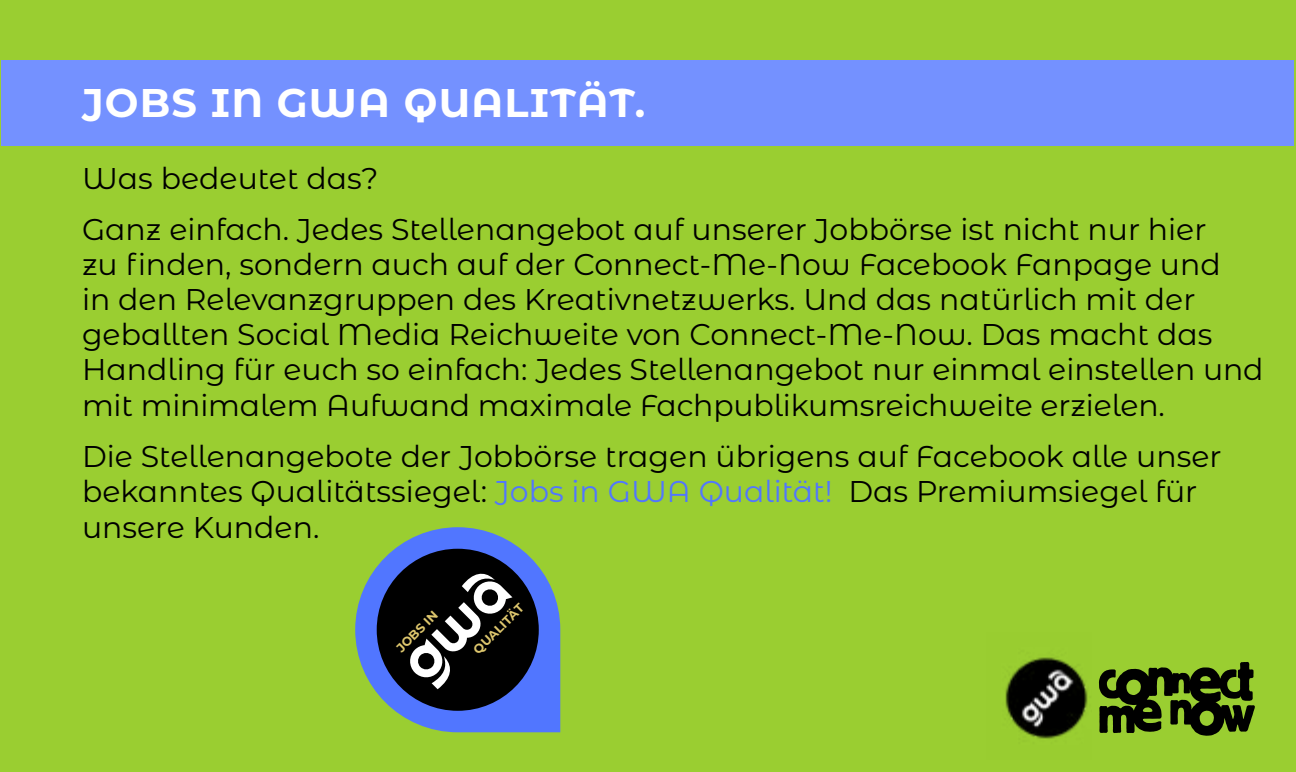
<style>
.page{position:relative;width:1296px;height:772px;background:#9ace31}
.page>*{position:absolute;margin:0;border:0;box-sizing:border-box;transform-origin:0 0}
.t1{font:700 40px "Montserrat Alternates";letter-spacing:.03em;color:#fff}
.t2{font:30px/35.2px "Montserrat Alternates";color:#000}
.t3{font:700 12.4px "Montserrat";color:#ddc66d}
.s1{color:#5176ff}
</style>
<div class="page">
<svg style="left:1099px;top:662px;width:156px;height:74px"></svg>
<img style="left:1005px;top:657px;width:83px;height:82px">
<div style="left:2px;top:60px;width:1292px;height:86px;background:#7491ff"></div>
<svg style="left:355px;top:527px;width:205px;height:205px;fill:#5176ff"></svg>
<div style="left:377px;top:549px;width:162px;height:162px;background:#000;border-radius:50%"></div>
<svg style="left:410px;top:573px;width:102px;height:116px"></svg>
<h1 class="t1" style="left:82px;top:74px;width:565px">JOBS IN GWA QUALITÄT.</h1>
<p class="t2" style="left:82px;top:151px;width:1126px;line-height:51px">Was bedeutet das?<br>Ganz einfach. Jedes Stellenangebot auf unserer Jobbörse ist nicht nur hier</p>
<p class="t2" style="left:82px;top:245px;width:1183px">zu finden, sondern auch auf der Connect-Me-Now Facebook Fanpage und<br>in den Relevanzgruppen des Kreativnetzwerks. Und das natürlich mit der geballten Social Media Reichweite von Connect-Me-Now. Das macht das Handling für euch so einfach: Jedes Stellenangebot nur einmal einstellen und mit minimalem Aufwand maximale Fachpublikumsreichweite erzielen.</p>
<p class="t2" style="left:82px;top:437px;width:1141px">Die Stellenangebote der Jobbörse tragen übrigens auf Facebook alle unser bekanntes Qualitätssiegel: <span class="s1">Jobs in GWA Qualität!</span> Das Premiumsiegel für unsere Kunden.</p>
<p class="t3" style="left:392px;top:643px;width:54px;rotate:-45deg">JOBS IN</p>
<p class="t3" style="left:469px;top:645px;width:67px;rotate:-45deg">QUALITÄT</p>
</div>
